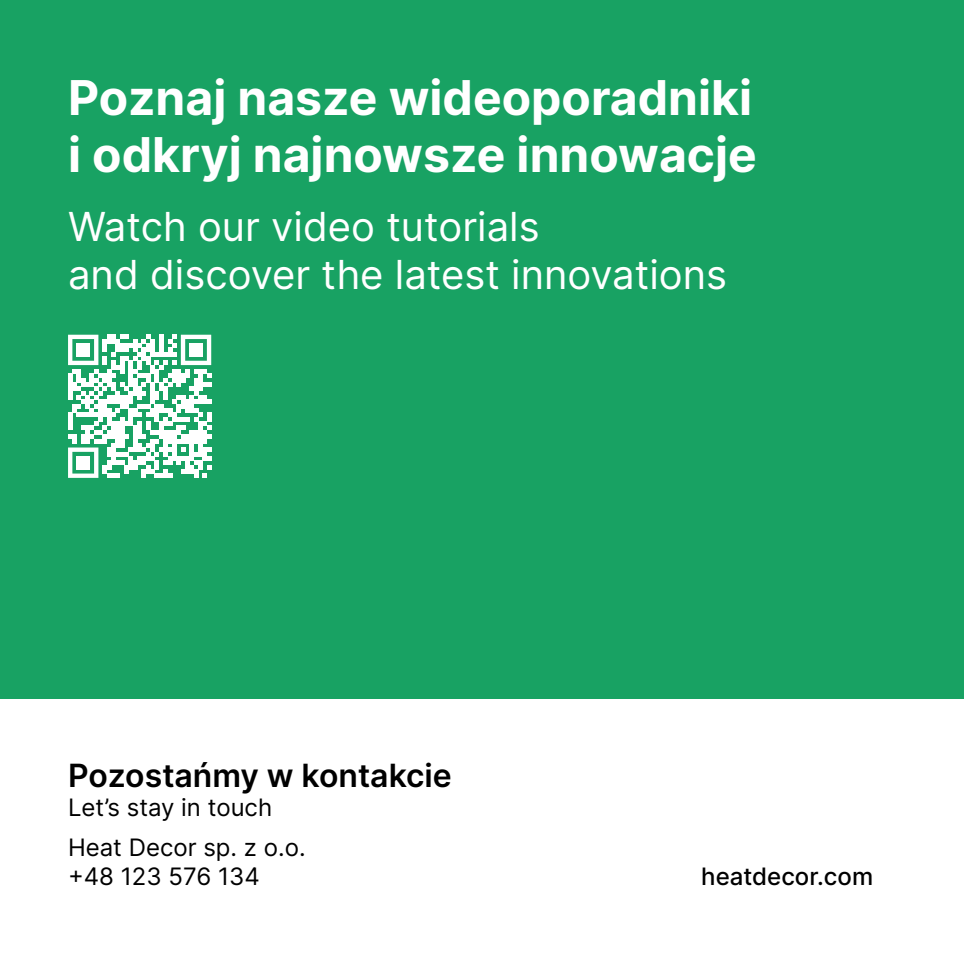
<style>
.page{position:relative;width:964px;height:964px;background:#fff}
.page>*{position:absolute;margin:0;border:0;box-sizing:border-box;transform-origin:0 0}
.t1{font:700 48px/57.6px "Inter";color:#fff}
.t2{font:40px/48px "Inter";color:#fff}
.t3{font:600 32px "Inter";color:#000}
.t4{font:24px/40px "Inter";color:#000}
.t5{font:500 24px "Inter";color:#000}
</style>
<div class="page">
<div style="left:0;top:0;width:964px;height:699px;background:#18a263"></div>
<svg style="left:68px;top:335px;width:143px;height:143px"></svg>
<p class="t1" style="left:68px;top:67px;width:690px">Poznaj nasze wideoporadniki i odkryj najnowsze innowacje</p>
<p class="t2" style="left:68px;top:202px;width:660px">Watch our video tutorials<br>and discover the latest innovations</p>
<p class="t3" style="left:68px;top:752px;width:385px">Pozostańmy w kontakcie</p>
<p class="t4" style="left:68px;top:786px;width:239px">Let’s stay in touch<br>Heat Decor sp. z o.o.</p>
<p class="t4" style="left:68px;top:855px;width:193px">+48 123 576 134</p>
<p class="t5" style="left:701px;top:858px;width:173px">heatdecor.com</p>
</div>
